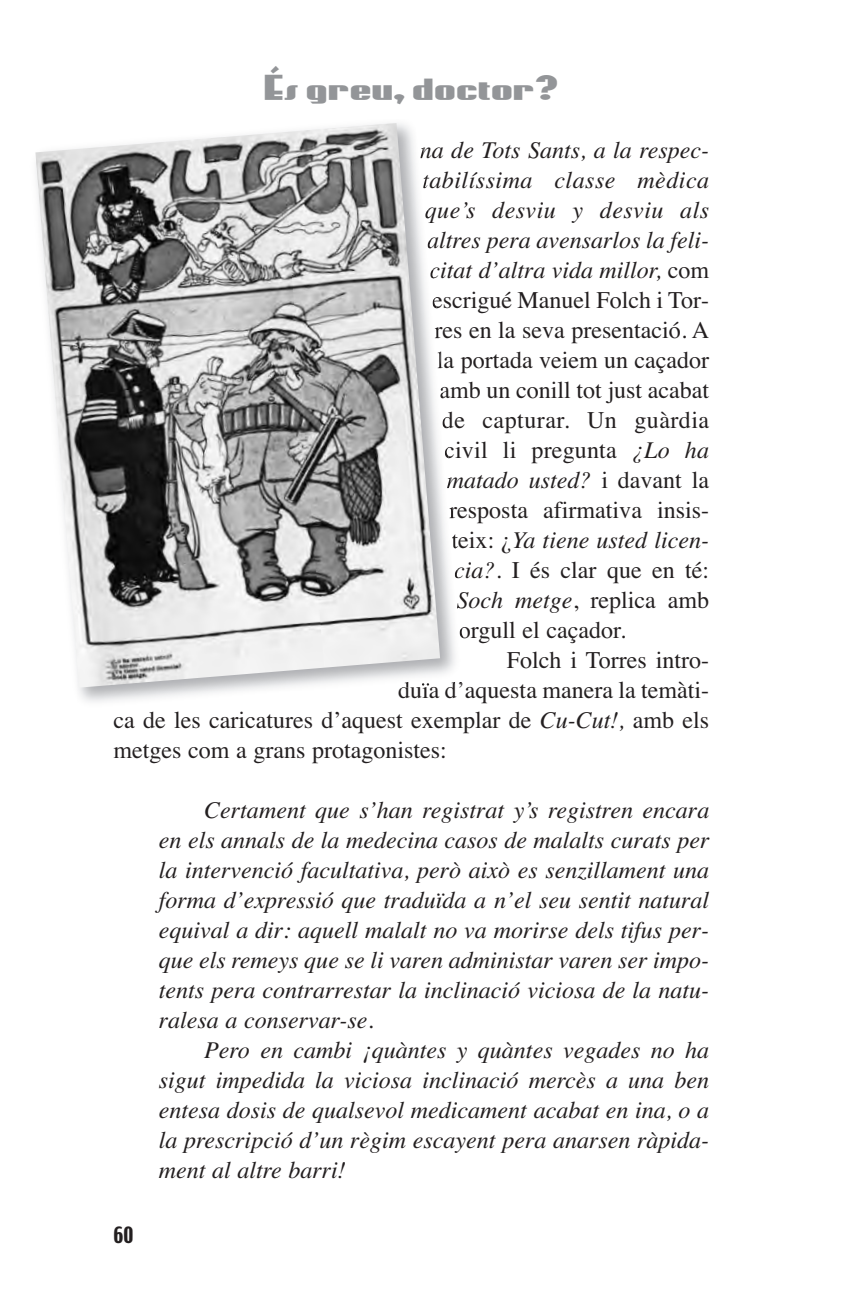
<style>
.page{position:relative;width:851px;height:1304px;background:#fff}
.page>*{position:absolute;margin:0;border:0;box-sizing:border-box;transform-origin:0 0}
.t1{font:36px "Coaster Poster";letter-spacing:.025em;color:#939598}
.t2{font:italic 24px/30px "Times";color:#231f20;text-align:justify}
.t3{font:24px "Times";color:#231f20}
.t4{font:italic 24px "Times";letter-spacing:.02em;color:#231f20}
.t5{font:24px "Times";letter-spacing:.02em;color:#231f20}
.t6{font:20px "Techno";color:#231f20}
.s1{font-style:normal}
.s2{font-style:italic}
</style>
<div class="page">
<img style="left:440px;top:352px;width:1px;height:17px">
<svg style="left:440px;top:387px;width:4px;height:12px"></svg>
<img style="left:442px;top:417px;width:4px;height:12px">
<img style="left:445px;top:447px;width:4px;height:12px">
<svg style="left:447px;top:477px;width:4px;height:11px"></svg>
<img style="left:449px;top:507px;width:5px;height:12px">
<img style="left:452px;top:534px;width:4px;height:15px">
<svg style="left:454px;top:569px;width:4px;height:9px"></svg>
<img style="left:457px;top:594px;width:4px;height:15px">
<img style="left:459px;top:627px;width:4px;height:11px">
<img style="left:451px;top:682px;width:12px;height:2px">
<img style="left:35px;top:123px;width:405px;height:565px">
<h1 class="t1" style="left:264px;top:65px;width:295px">És greu, doctor?</h1>
<p class="t2" style="left:420px;top:135px;width:291px">na de Tots Sants, a la respec-</p>
<p class="t4" style="left:422px;top:166px;width:288px">tabilíssima classe mèdica</p>
<p class="t4" style="left:424px;top:196px;width:286px">que’s desviu y desviu als</p>
<p class="t2" style="left:427px;top:225px;width:283px">altres pera avensarlos la feli-</p>
<p class="t2" style="left:429px;top:255px;width:281px">citat d’altra vida millor, <span class="s1">com</span></p>
<p class="t3" style="left:432px;top:286px;width:278px">escrigué Manuel Folch i Tor-</p>
<p class="t3" style="left:434px;top:316px;width:276px">res en la seva presentació. A</p>
<p class="t3" style="left:437px;top:346px;width:274px">la portada veiem un caçador</p>
<p class="t3" style="left:439px;top:376px;width:271px">amb un conill tot just acabat</p>
<p class="t5" style="left:442px;top:406px;width:269px">de capturar. Un guàrdia</p>
<p class="t3" style="left:444px;top:436px;width:266px">civil li pregunta <span class="s2">¿Lo ha</span></p>
<p class="t2" style="left:446px;top:465px;width:264px">matado usted? <span class="s1">i davant la</span></p>
<p class="t3" style="left:449px;top:496px;width:261px">resposta afirmativa insis-</p>
<p class="t2" style="left:451px;top:525px;width:259px"><span class="s1">teix: ¿</span>Ya tiene usted licen-</p>
<p class="t3" style="left:454px;top:556px;width:256px"><span class="s2">cia?</span>. I és clar que en té:</p>
<p class="t3" style="left:456px;top:586px;width:254px"><span class="s2">Soch metge</span>, replica amb</p>
<p class="t3" style="left:459px;top:616px;width:168px">orgull el caçador.</p>
<p class="t3" style="left:506px;top:646px;width:204px">Folch i Torres intro-</p>
<p class="t3" style="left:398px;top:676px;width:312px">duïa d’aquesta manera la temàti-</p>
<p class="t3" style="left:113px;top:706px;width:597px">ca de les caricatures d’aquest exemplar de <span class="s2">Cu-Cut!,</span> amb els</p>
<p class="t3" style="left:113px;top:736px;width:335px">metges com a grans protagonistes:</p>
<p class="t2" style="left:159px;top:795px;width:552px;text-indent:45px">Certament que s’han registrat y’s registren encara en els annals de la medecina casos de malalts curats per la intervenció facultativa, però això es senzillament una forma d’expressió que traduïda a n’el seu sentit natural equival a dir: aquell malalt no va morirse dels tifus per&shy;que els remeys que se li varen administar varen ser impo&shy;tents pera contrarrestar la inclinació viciosa de la natu&shy;ralesa a conservar-se.</p>
<p class="t2" style="left:159px;top:1035px;width:552px;text-indent:45px">Pero en cambi ¡quàntes y quàntes vegades no ha sigut impedida la viciosa inclinació mercès a una ben entesa dosis de qualsevol medicament acabat en ina, o a la prescripció d’un règim escayent pera anarsen ràpida&shy;ment al altre barri!</p>
<p class="t6" style="left:113px;top:1225px;width:21px">60</p>
</div>
